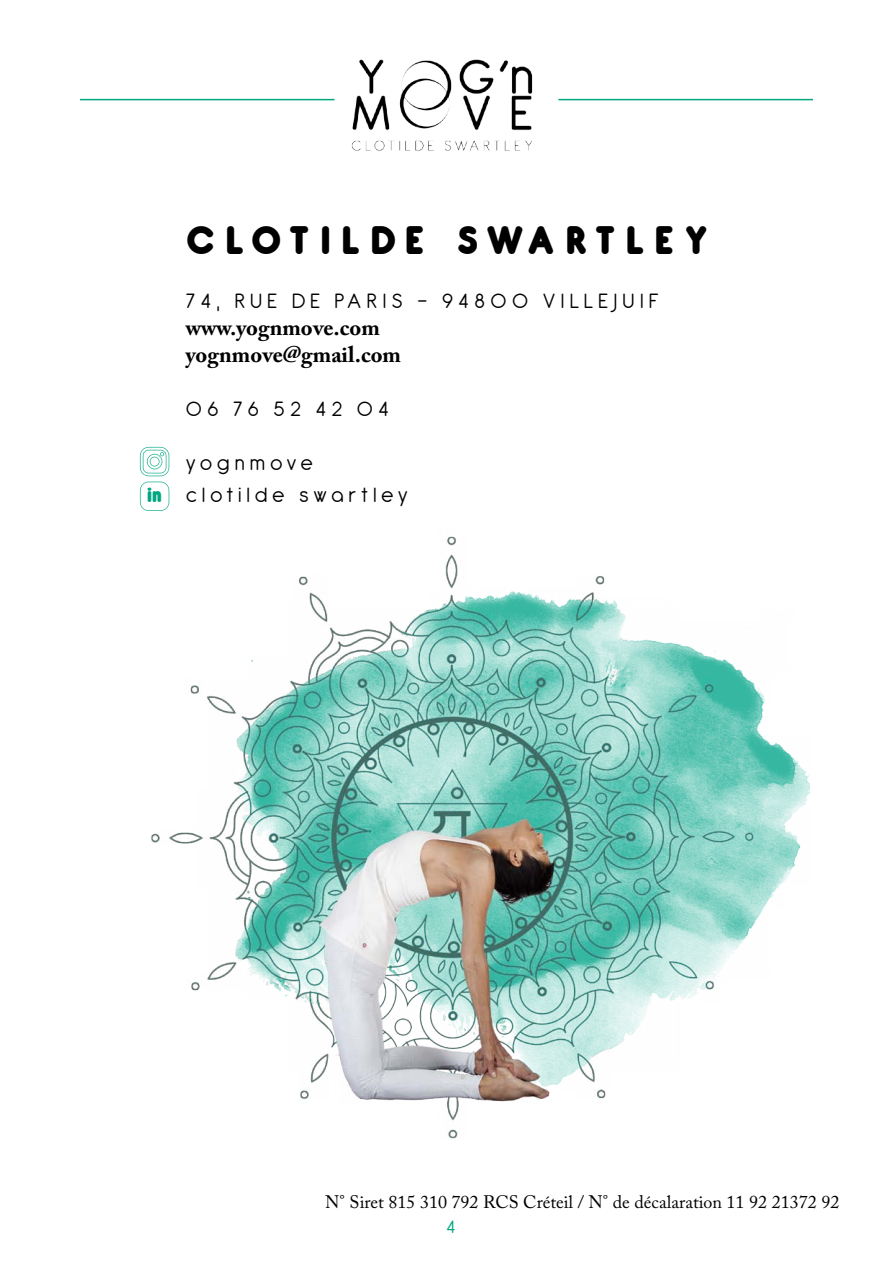
<style>
.page{position:relative;width:893px;height:1263px;background:#fff}
.page>*{position:absolute;margin:0;border:0;box-sizing:border-box;transform-origin:0 0}
.t1{font:800 43.5px "Antipasto";letter-spacing:.23em;color:#000}
.t2{font:22.5px/31.5px "Antipasto";letter-spacing:.22em;color:#000}
.t3{font:700 22.5px/27px "Adobe Caslon Pro";color:#000}
.t4{font:19.5px "Antipasto";color:#00a881}
.t5{font:18px "Adobe Caslon Pro";color:#000}
.s1{font-weight:800;color:#00a881}
</style>
<div class="page">
<img style="left:329px;top:59px;width:235px;height:92px">
<hr style="left:80px;top:99px;width:255px;height:1px;background:#00a881">
<hr style="left:558px;top:99px;width:255px;height:1px;background:#00a881">
<img style="left:151px;top:536px;width:659px;height:603px">
<svg style="left:140px;top:447px;width:29px;height:29px"></svg>
<svg style="left:140px;top:482px;width:29px;height:29px"></svg>
<h1 class="t1" style="left:186px;top:212px;width:92px">CLOTI</h1>
<h1 class="t1" style="left:342px;top:212px;width:215px">LDE SWART</h1>
<h1 class="t1" style="left:626px;top:212px;width:83px">LEY</h1>
<p class="t2" style="left:186px;top:286px;width:64px">74, rue</p>
<p class="t2" style="left:292px;top:286px;width:15px">de</p>
<p class="t2" style="left:335px;top:286px;width:27px">Paris</p>
<p class="t2" style="left:417px;top:286px;width:140px">- 94800 Ville</p>
<p class="t2" style="left:614px;top:286px;width:22px">juif</p>
<p class="t3" style="left:186px;top:314px;width:217px">www.yognmove.com yognmove@gmail.com</p>
<p class="t2" style="left:186px;top:394px;width:204px">06 76 52 42 04</p>
<p class="t2" style="left:147px;top:448px;width:263px;text-indent:39px">yognmove<br><span class="s1">in</span> clotilde swartley</p>
<p class="t5" style="left:325px;top:1191px;width:516px">N° Siret 815 310 792 RCS Créteil / N° de décalaration 11 92 21372 92</p>
<p class="t4" style="left:446px;top:1215px;width:10px">4</p>
</div>
